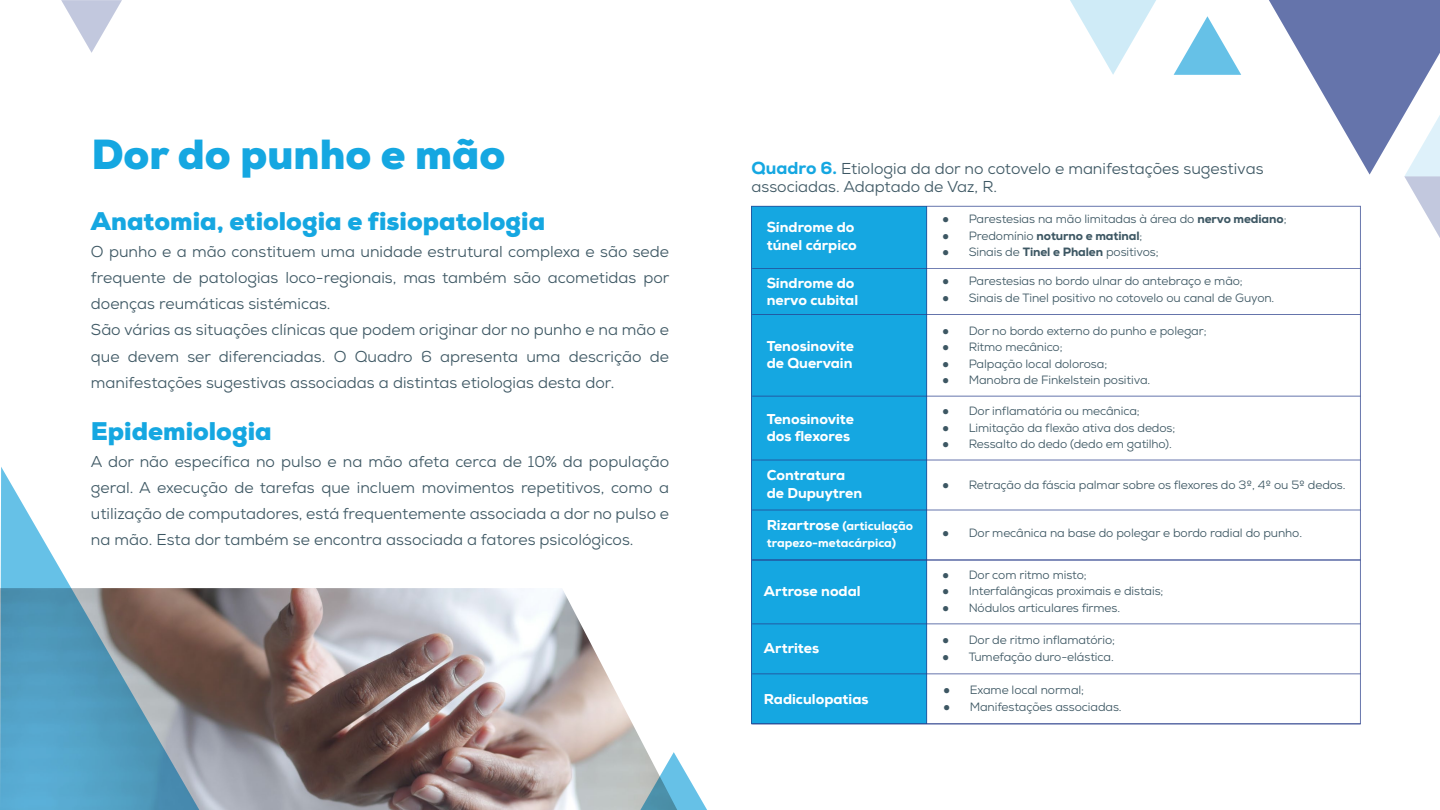
<style>
.page{position:relative;width:1440px;height:810px;background:#fff}
.page>*{position:absolute;margin:0;border:0;box-sizing:border-box;transform-origin:0 0}
.t1{font:900 42px "Nexa";color:#15a7e1}
.t2{font:900 25.5px "Nexa";color:#15a7e1}
.t3{font:15.75px/26.2px "Nexa";color:#3d5763}
.t4{font:800 14.25px/17.2px "Nexa";color:#fff}
.t5{font:12px "Nexa";letter-spacing:-.01em;color:#3d5763}
.t6{font:800 12px/17.2px "Nexa";color:#fff}
.t7{font:800 12px "Nexa";letter-spacing:-.01em;color:#3d5763}
.s1{font-weight:800;font-size:17.25px;color:#15a7e1}
.s2{font-family:"Helvetica"}
.s3{font-weight:800}
.s4{font-family:"Helvetica";font-weight:400}
.s5{font-weight:400}
.s6{font-size:14.25px}
</style>
<div class="page">
<div style="left:752px;top:206px;width:175px;height:518px;background:#15a7e1"></div>
<hr style="left:926px;top:206px;width:1px;height:518px;background:#273c8a">
<hr style="left:752px;top:314px;width:608px;height:1px;background:#273c8a">
<hr style="left:752px;top:268px;width:608px;height:1px;background:#273c8a">
<hr style="left:752px;top:396px;width:608px;height:1px;background:#273c8a">
<hr style="left:752px;top:460px;width:608px;height:1px;background:#273c8a">
<hr style="left:752px;top:623px;width:608px;height:1px;background:#273c8a">
<hr style="left:752px;top:510px;width:608px;height:1px;background:#273c8a">
<hr style="left:752px;top:560px;width:608px;height:1px;background:#273c8a">
<hr style="left:752px;top:673px;width:608px;height:1px;background:#273c8a">
<hr style="left:752px;top:723px;width:608px;height:1px;background:#273c8a">
<svg style="left:61px;top:0;width:61px;height:53px"></svg>
<svg style="left:893px;top:0;width:547px;height:268px"></svg>
<img style="left:200px;top:588px;width:447px;height:222px">
<svg style="left:0;top:467px;width:200px;height:343px"></svg>
<svg style="left:640px;top:752px;width:67px;height:58px"></svg>
<h1 class="t1" style="left:92px;top:127px;width:415px">Dor do punho e mão</h1>
<h2 class="t2" style="left:91px;top:205px;width:456px">Anatomia, etiologia e fisiopatologia</h2>
<p class="t3" style="left:91px;top:238px;width:580px">O punho e a mão constituem uma unidade estrutural complexa e são sede frequente de patologias loco-regionais, mas também são acometidas por doenças reumáticas sistémicas.<br>São várias as situações clínicas que podem originar dor no punho e na mão e que devem ser diferenciadas. O Quadro 6 apresenta uma descrição de manifestações sugestivas associadas a distintas etiologias desta dor.</p>
<h2 class="t2" style="left:91px;top:415px;width:182px">Epidemiologia</h2>
<p class="t3" style="left:91px;top:448px;width:580px;text-align:justify">A dor não específica no pulso e na mão afeta cerca de 10% da população geral. A execução de tarefas que incluem movimentos repetitivos, como a utilização de computadores, está frequentemente associada a dor no pulso e na mão. Esta dor também se encontra associada a fatores psicológicos.</p>
<p class="t3" style="left:752px;top:159px;width:514px;line-height:18.8px"><span class="s1">Quadro 6.</span> Etiologia da dor no cotovelo e manifestações sugestivas associadas. Adaptado de Vaz, R.</p>
<p class="t5" style="left:942px;top:212px;width:346px"><span class="s2">●</span> Parestesias na mão limitadas à área do <span class="s3">nervo mediano</span>;</p>
<p class="t7" style="left:942px;top:228px;width:202px"><span class="s4">●</span> <span class="s5">Predomínio</span> noturno e matinal<span class="s5">;</span></p>
<p class="t5" style="left:942px;top:245px;width:218px"><span class="s2">●</span> Sinais de <span class="s3">Tinel e Phalen</span> positivos;</p>
<p class="t5" style="left:942px;top:273px;width:302px"><span class="s2">●</span> Parestesias no bordo ulnar do antebraço e mão;</p>
<p class="t5" style="left:942px;top:290px;width:334px"><span class="s2">●</span> Sinais de Tinel positivo no cotovelo ou canal de Guyon.</p>
<p class="t5" style="left:942px;top:323px;width:266px"><span class="s2">●</span> Dor no bordo externo do punho e polegar;</p>
<p class="t5" style="left:942px;top:339px;width:122px"><span class="s2">●</span> Ritmo mecânico;</p>
<p class="t5" style="left:942px;top:356px;width:166px"><span class="s2">●</span> Palpação local dolorosa;</p>
<p class="t5" style="left:942px;top:372px;width:210px"><span class="s2">●</span> Manobra de Finkelstein positiva.</p>
<p class="t5" style="left:942px;top:404px;width:199px"><span class="s2">●</span> Dor inflamatória ou mecânica;</p>
<p class="t5" style="left:942px;top:420px;width:235px"><span class="s2">●</span> Limitação da flexão ativa dos dedos;</p>
<p class="t5" style="left:942px;top:437px;width:231px"><span class="s2">●</span> Ressalto do dedo (dedo em gatilho).</p>
<p class="t4" style="left:767px;top:219px;width:92px">Síndrome do túnel cárpico</p>
<p class="t4" style="left:767px;top:274px;width:93px">Síndrome do nervo cubital</p>
<p class="t4" style="left:767px;top:337px;width:89px">Tenosinovite de Quervain</p>
<p class="t4" style="left:767px;top:411px;width:89px">Tenosinovite dos flexores</p>
<p class="t4" style="left:767px;top:467px;width:97px">Contratura de Dupuytren</p>
<p class="t6" style="left:767px;top:517px;width:148px"><span class="s6">Rizartrose</span> (articulação trapezo-metacárpica)</p>
<p class="t4" style="left:764px;top:582px;width:98px">Artrose nodal</p>
<p class="t4" style="left:764px;top:639px;width:57px">Artrites</p>
<p class="t4" style="left:764px;top:690px;width:106px">Radiculopatias</p>
<p class="t5" style="left:942px;top:477px;width:405px"><span class="s2">●</span> Retração da fáscia palmar sobre os flexores do 3º, 4º ou 5º dedos.</p>
<p class="t5" style="left:942px;top:525px;width:361px"><span class="s2">●</span> Dor mecânica na base do polegar e bordo radial do punho.</p>
<p class="t5" style="left:942px;top:567px;width:146px"><span class="s2">●</span> Dor com ritmo misto;</p>
<p class="t5" style="left:942px;top:583px;width:223px"><span class="s2">●</span> Interfalângicas proximais e distais;</p>
<p class="t5" style="left:942px;top:600px;width:179px"><span class="s2">●</span> Nódulos articulares firmes.</p>
<p class="t5" style="left:942px;top:633px;width:174px"><span class="s2">●</span> Dor de ritmo inflamatório;</p>
<p class="t5" style="left:942px;top:649px;width:173px"><span class="s2">●</span> Tumefação duro-elástica.</p>
<p class="t5" style="left:943px;top:683px;width:142px"><span class="s2">●</span> Exame local normal;</p>
<p class="t5" style="left:943px;top:699px;width:180px"><span class="s2">●</span> Manifestações associadas.</p>
</div>
